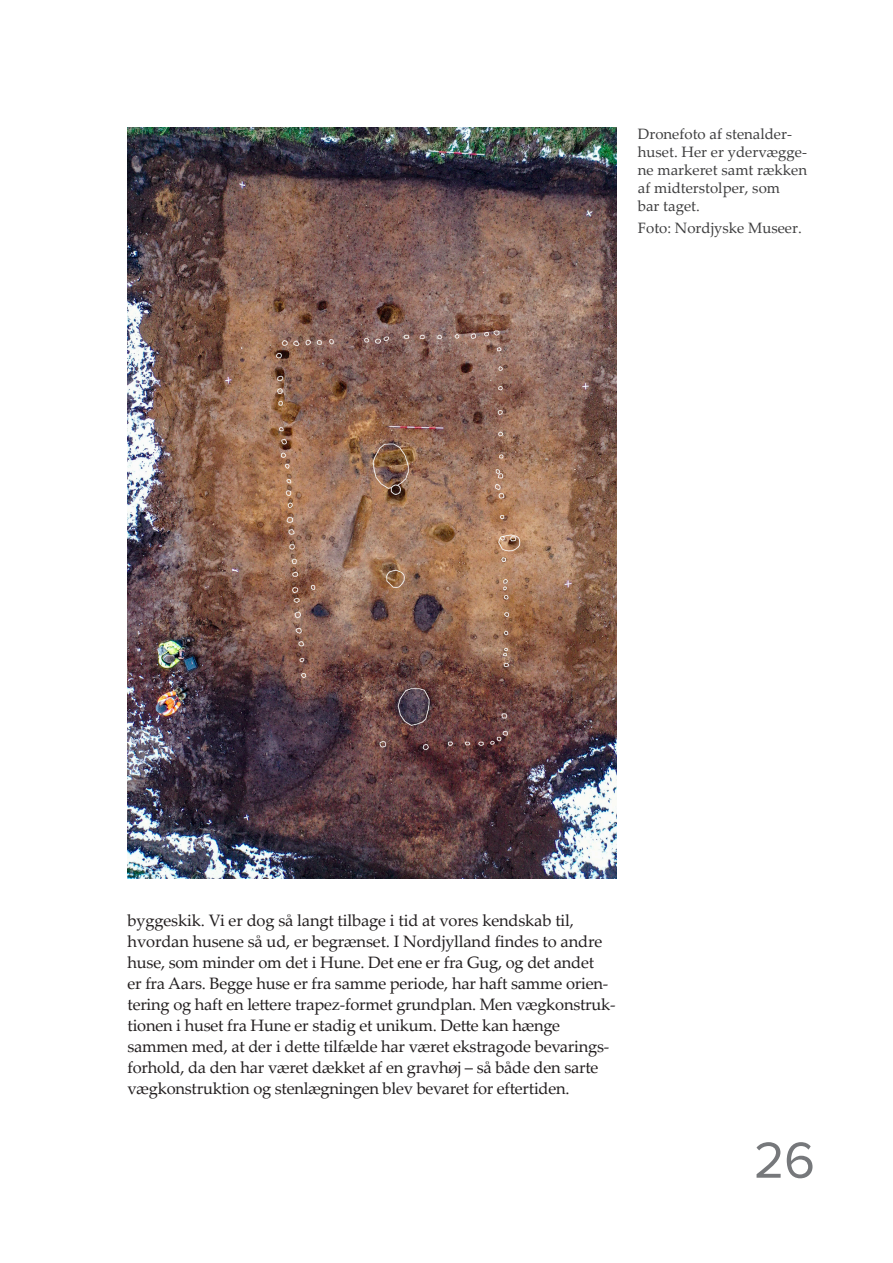
<style>
.page{position:relative;width:893px;height:1263px;background:#fff}
.page>*{position:absolute;margin:0;border:0;box-sizing:border-box;transform-origin:0 0}
.t1{font:52.5px "Proxima Nova";color:#76787b}
.t2{font:16.5px/21px "Palatino Linotype";letter-spacing:-.015em;color:#231f20}
.Billedtekst{font:15px/18px "Palatino Linotype";color:#3e3e3f}
</style>
<div class="page">
<img style="left:128px;top:128px;width:489px;height:750px">
<p class="Billedtekst" style="left:638px;top:124px;width:171px">Dronefoto af stenalder&shy;huset. Her er ydervægge&shy;ne markeret samt rækken af midterstolper, som<br>bar taget.</p>
<p class="Billedtekst" style="left:638px;top:218px;width:165px">Foto: Nordjyske Museer.</p>
<p class="t2" style="left:128px;top:909px;width:448px">byggeskik. Vi er dog så langt tilbage i tid at vores kendskab til,</p>
<p class="t2" style="left:128px;top:930px;width:489px">hvordan husene så ud, er begrænset. I Nordjylland findes to andre huse, som minder om det i Hune. Det ene er fra Gug, og det andet<br>er fra Aars. Begge huse er fra samme periode, har haft samme orien&shy;tering og haft en lettere trapez-formet grundplan. Men vægkonstruk&shy;tionen i huset fra Hune er stadig et unikum. Dette kan hænge sammen med, at der i dette tilfælde har været ekstragode bevarings&shy;forhold, da den har været dækket af en gravhøj – så både den sarte vægkonstruktion og stenlægningen blev bevaret for eftertiden.</p>
<h1 class="t1" style="left:754px;top:1121px;width:63px">26</h1>
</div>
